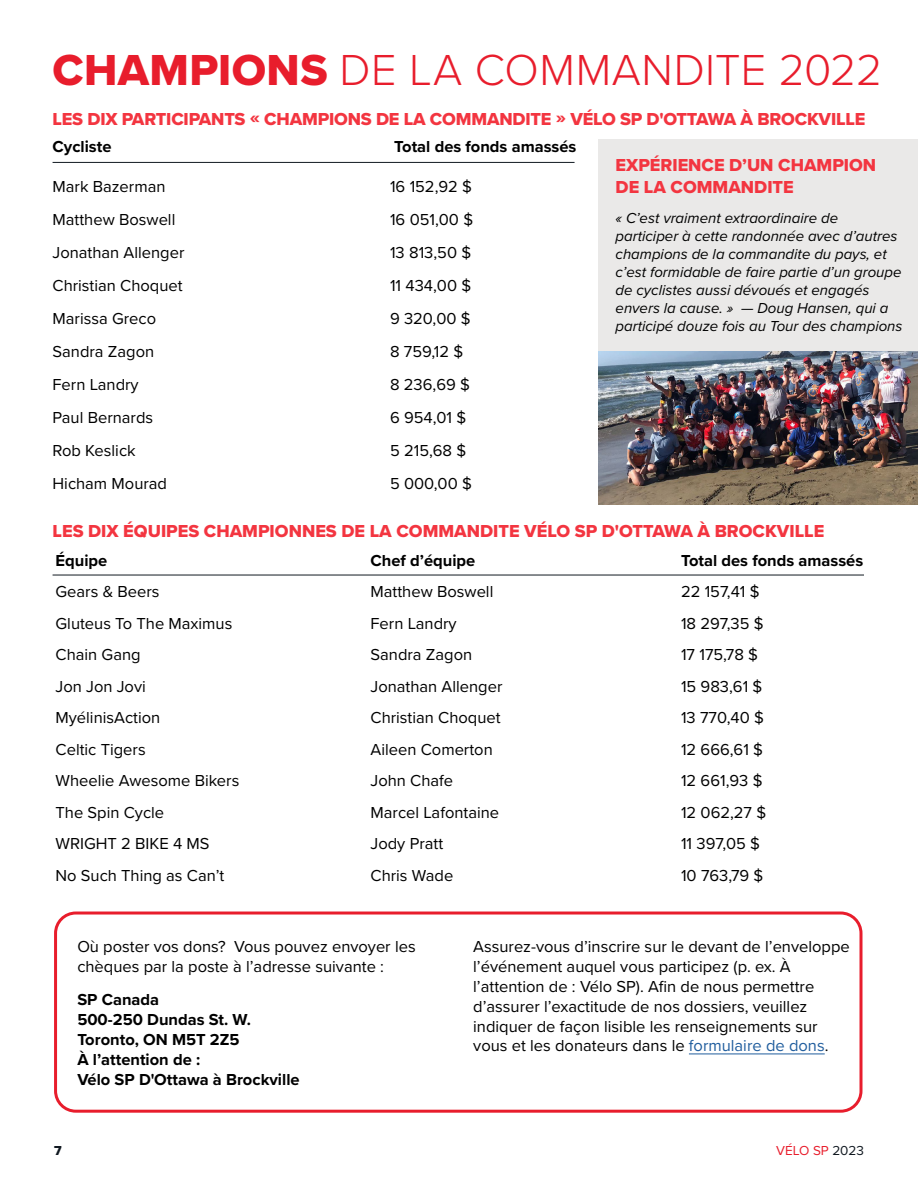
<style>
.page{position:relative;width:918px;height:1188px;background:#fff}
.page>*{position:absolute;margin:0;border:0;box-sizing:border-box;transform-origin:0 0}
.t1{font:300 45px "Proxima Nova";letter-spacing:.01em;color:#e81d2c}
.t2{font:18px/21.6px "Proxima Nova Extrabld";color:#f33540}
.t3{font:16.5px/19.8px "Proxima Nova";color:#000}
.t4{font:700 16.5px/19.8px "Proxima Nova";color:#000}
.t5{font:italic 15px/18px "Proxima Nova";color:#000}
.t6{font:13.5px "Proxima Nova";color:#e81d2c}
.t7{font:13.5px "Proxima Nova Extrabld";color:#111921}
.s1{font-family:"Proxima Nova Extrabld";font-weight:400}
.s2{color:#215e9e}
.s3{color:#111921}
</style>
<div class="page">
<div style="left:598px;top:139px;width:320px;height:365px;background:#eae9e8"></div>
<img style="left:598px;top:352px;width:320px;height:152px">
<hr style="left:53px;top:575px;width:811px;height:1px;background:#111921">
<hr style="left:53px;top:162px;width:522px;height:1px;background:#111921">
<div style="left:54px;top:912px;width:809px;height:201px;border:3px solid #e81d2c;border-radius:20px"></div>
<hr style="left:689px;top:1053px;width:136px;height:1px;background:#215e9e">
<h1 class="t1" style="left:53px;top:36px;width:831px"><span class="s1">CHAMPIONS</span> DE LA COMMANDITE 2022</h1>
<p class="t2" style="left:53px;top:108px;width:814px">LES DIX PARTICIPANTS « CHAMPIONS DE LA COMMANDITE » VÉLO SP D'OTTAWA À BROCKVILLE</p>
<p class="t4" style="left:53px;top:136px;width:60px">Cycliste</p>
<p class="t4" style="left:394px;top:136px;width:184px">Total des fonds amassés</p>
<p class="t3" style="left:53px;top:176px;width:114px">Mark Bazerman</p>
<p class="t3" style="left:390px;top:176px;width:83px">16 152,92 $</p>
<p class="t3" style="left:53px;top:209px;width:124px">Matthew Boswell</p>
<p class="t3" style="left:390px;top:209px;width:85px">16 051,00 $</p>
<p class="t3" style="left:53px;top:242px;width:133px">Jonathan Allenger</p>
<p class="t3" style="left:390px;top:242px;width:83px">13 813,50 $</p>
<p class="t3" style="left:53px;top:275px;width:132px">Christian Choquet</p>
<p class="t3" style="left:390px;top:275px;width:83px">11 434,00 $</p>
<p class="t3" style="left:53px;top:308px;width:105px">Marissa Greco</p>
<p class="t3" style="left:390px;top:308px;width:82px">9 320,00 $</p>
<p class="t3" style="left:53px;top:341px;width:103px">Sandra Zagon</p>
<p class="t3" style="left:390px;top:341px;width:75px">8 759,12 $</p>
<p class="t3" style="left:53px;top:374px;width:88px">Fern Landry</p>
<p class="t3" style="left:390px;top:374px;width:81px">8 236,69 $</p>
<p class="t3" style="left:53px;top:407px;width:102px">Paul Bernards</p>
<p class="t3" style="left:390px;top:407px;width:78px">6 954,01 $</p>
<p class="t3" style="left:53px;top:440px;width:85px">Rob Keslick</p>
<p class="t3" style="left:390px;top:440px;width:78px">5 215,68 $</p>
<p class="t3" style="left:53px;top:473px;width:116px">Hicham Mourad</p>
<p class="t3" style="left:390px;top:473px;width:83px">5 000,00 $</p>
<p class="t2" style="left:616px;top:154px;width:262px">EXPÉRIENCE D’UN CHAMPION<br>DE LA COMMANDITE</p>
<p class="t5" style="left:616px;top:209px;width:288px">« C’est vraiment extraordinaire de participer à cette randonnée avec d’autres champions de la commandite du pays, et c’est formidable de faire partie d’un groupe de cyclistes aussi dévoués et engagés envers la cause. » — Doug Hansen, qui a participé douze fois au Tour des champions</p>
<p class="t2" style="left:53px;top:520px;width:773px">LES DIX ÉQUIPES CHAMPIONNES DE LA COMMANDITE VÉLO SP D'OTTAWA À BROCKVILLE</p>
<p class="t4" style="left:56px;top:550px;width:53px">Équipe</p>
<p class="t4" style="left:371px;top:550px;width:106px">Chef d’équipe</p>
<p class="t4" style="left:681px;top:550px;width:184px">Total des fonds amassés</p>
<p class="t3" style="left:56px;top:581px;width:106px">Gears &amp; Beers</p>
<p class="t3" style="left:371px;top:581px;width:124px">Matthew Boswell</p>
<p class="t3" style="left:681px;top:581px;width:80px">22 157,41 $</p>
<p class="t3" style="left:56px;top:612px;width:178px">Gluteus To The Maximus</p>
<p class="t3" style="left:371px;top:612px;width:88px">Fern Landry</p>
<p class="t3" style="left:681px;top:612px;width:84px">18 297,35 $</p>
<p class="t3" style="left:56px;top:644px;width:87px">Chain Gang</p>
<p class="t3" style="left:371px;top:644px;width:103px">Sandra Zagon</p>
<p class="t3" style="left:681px;top:644px;width:79px">17 175,78 $</p>
<p class="t3" style="left:56px;top:675px;width:92px">Jon Jon Jovi</p>
<p class="t3" style="left:371px;top:675px;width:133px">Jonathan Allenger</p>
<p class="t3" style="left:681px;top:675px;width:83px">15 983,61 $</p>
<p class="t3" style="left:56px;top:707px;width:106px">MyélinisAction</p>
<p class="t3" style="left:371px;top:707px;width:132px">Christian Choquet</p>
<p class="t3" style="left:681px;top:707px;width:84px">13 770,40 $</p>
<p class="t3" style="left:56px;top:738px;width:92px">Celtic Tigers</p>
<p class="t3" style="left:371px;top:738px;width:124px">Aileen Comerton</p>
<p class="t3" style="left:681px;top:738px;width:83px">12 666,61 $</p>
<p class="t3" style="left:56px;top:770px;width:185px">Wheelie Awesome Bikers</p>
<p class="t3" style="left:371px;top:770px;width:84px">John Chafe</p>
<p class="t3" style="left:681px;top:770px;width:83px">12 661,93 $</p>
<p class="t3" style="left:56px;top:801px;width:110px">The Spin Cycle</p>
<p class="t3" style="left:371px;top:801px;width:130px">Marcel Lafontaine</p>
<p class="t3" style="left:681px;top:801px;width:87px">12 062,27 $</p>
<p class="t3" style="left:56px;top:833px;width:156px">WRIGHT 2 BIKE 4 MS</p>
<p class="t3" style="left:371px;top:833px;width:74px">Jody Pratt</p>
<p class="t3" style="left:681px;top:833px;width:80px">11 397,05 $</p>
<p class="t3" style="left:56px;top:864px;width:170px">No Such Thing as Can’t</p>
<p class="t3" style="left:371px;top:864px;width:84px">Chris Wade</p>
<p class="t3" style="left:681px;top:864px;width:84px">10 763,79 $</p>
<p class="t3" style="left:77px;top:936px;width:340px">Où poster vos dons? Vous pouvez envoyer les chèques par la poste à l’adresse suivante :</p>
<p class="t4" style="left:77px;top:990px;width:224px">SP Canada<br>500-250 Dundas St. W.<br>Toronto, ON M5T 2Z5<br>À l’attention de :<br>Vélo SP D'Ottawa à Brockville</p>
<p class="t3" style="left:473px;top:936px;width:378px">Assurez-vous d’inscrire sur le devant de l’enveloppe l’événement auquel vous participez (p. ex. À l’attention de : Vélo SP). Afin de nous permettre d’assurer l’exactitude de nos dossiers, veuillez indiquer de façon lisible les renseignements sur vous et les donateurs dans le <span class="s2">formulaire de dons</span>.</p>
<p class="t7" style="left:54px;top:1140px;width:9px">7</p>
<p class="t6" style="left:776px;top:1140px;width:89px">VÉLO SP <span class="s3">2023</span></p>
</div>
